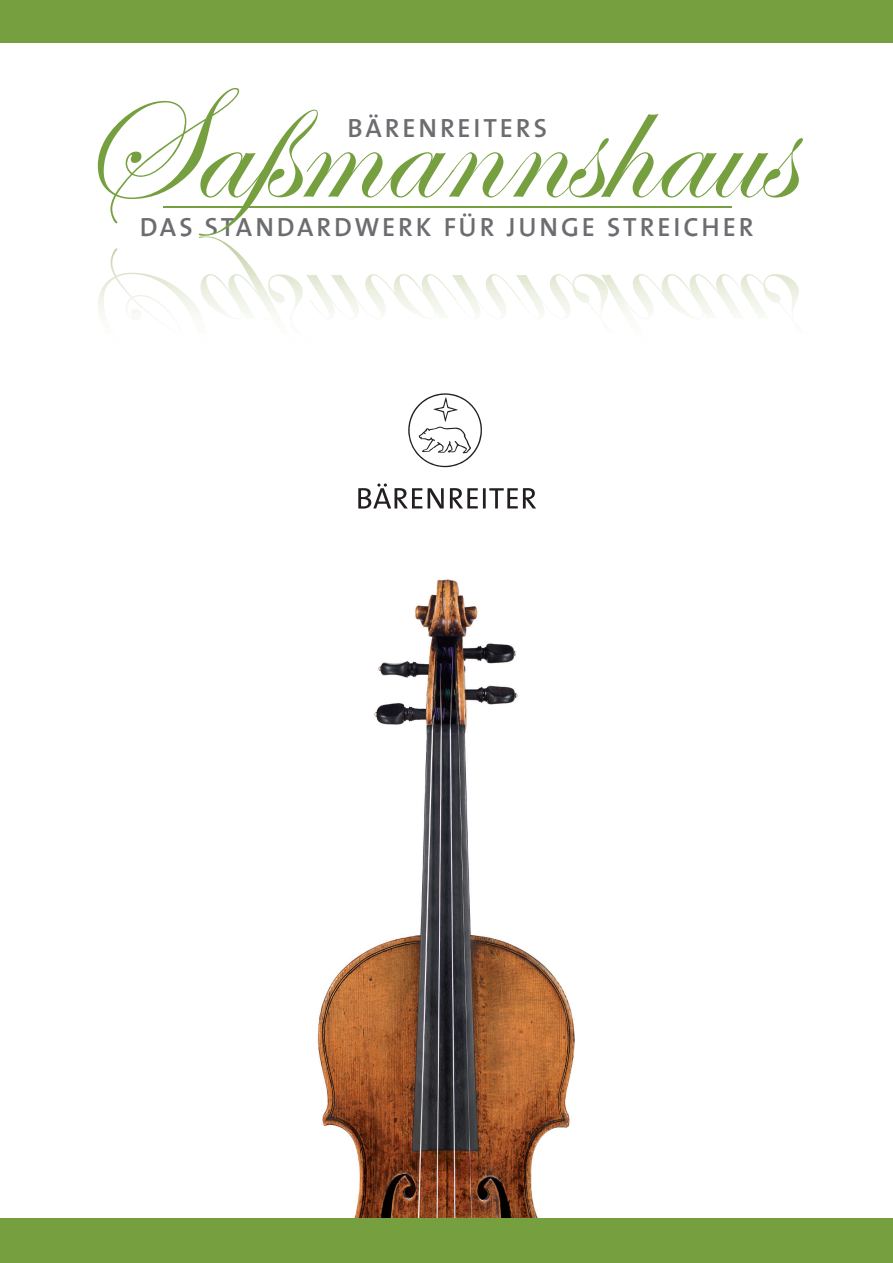
<style>
.page{position:relative;width:893px;height:1263px;background:#fff}
.page>*{position:absolute;margin:0;border:0;box-sizing:border-box;transform-origin:0 0}
.t1{font:163.95px "Edwardian Script ITC";color:#76a040}
.t2{font:160.35px "Edwardian Script ITC";color:#76a040}
.t3{font:600 26.55px "The Sans";letter-spacing:.11em;color:#6c6d70}
.t4{font:600 25.95px "The Sans";letter-spacing:.305em;color:#57585a}
.t5{font:600 25.95px "The Sans";letter-spacing:.105em;color:#57585a}
</style>
<div class="page">
<div style="left:0;top:0;width:893px;height:43px;background:#76a040"></div>
<img style="left:317px;top:579px;width:258px;height:639px">
<hr style="left:163px;top:206px;width:568px;height:2px;background:#76a040">
<svg style="left:98px;top:237px;width:669px;height:78px"></svg>
<svg style="left:143px;top:236px;width:552px;height:1px"></svg>
<svg style="left:358px;top:483px;width:178px;height:26px"></svg>
<svg style="left:408px;top:393px;width:74px;height:74px"></svg>
<div style="left:0;top:1218px;width:893px;height:45px;background:#76a040"></div>
<h1 class="t1" style="left:76px;top:56px;width:718px">Saßmannshaus</h1>
<p class="t5" style="left:343px;top:111px;width:206px">BÄRENREITER’S</p>
<p class="t3" style="left:347px;top:111px;width:201px">BÄRENREITERS</p>
<h2 class="t2" style="left:244px;top:57px;width:67px">ss</h2>
<p class="t4" style="left:149px;top:210px;width:601px">THE SASSMANNSHAUS TRADITION</p>
<p class="t3" style="left:140px;top:210px;width:615px">DAS STANDARDWERK FÜR JUNGE STREICHER</p>
</div>
